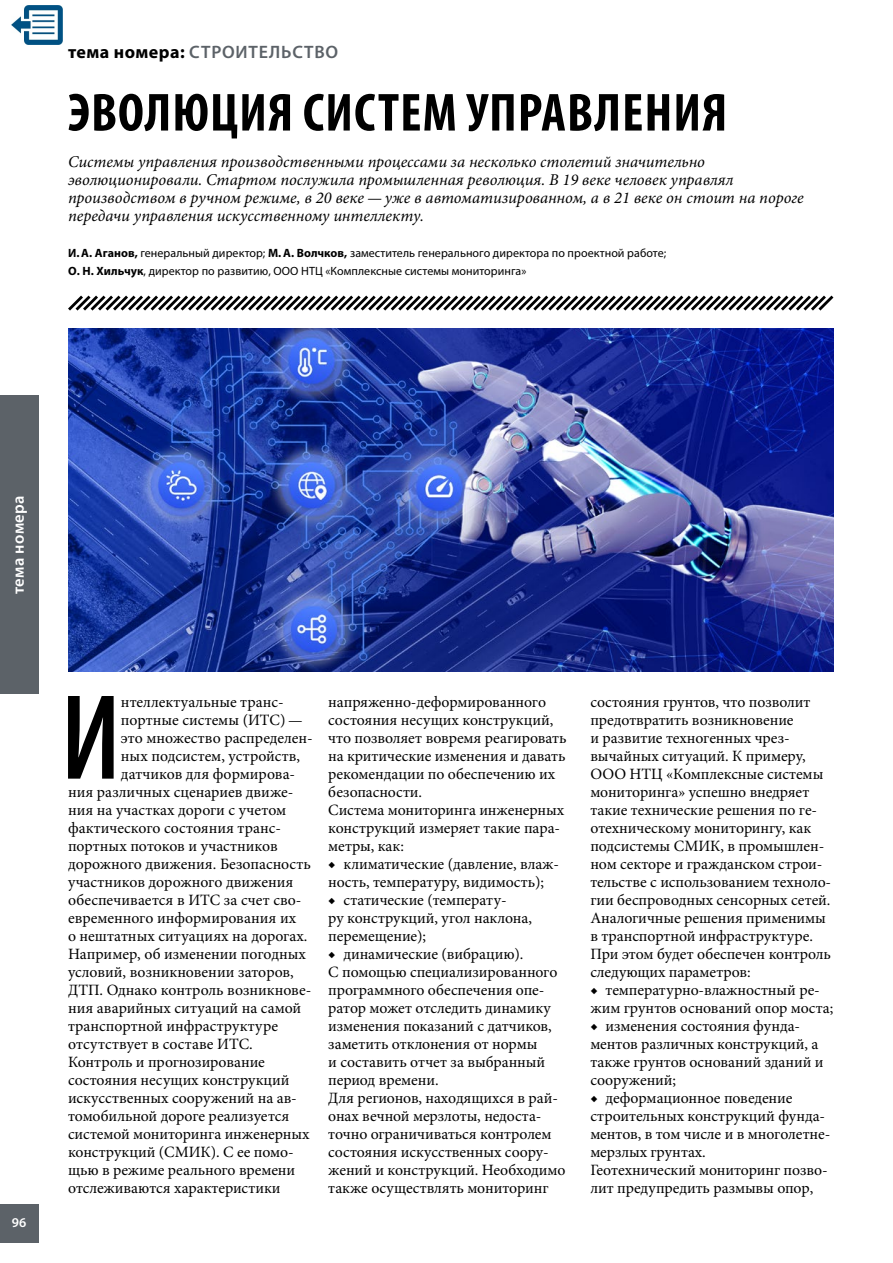
<style>
.page{position:relative;width:893px;height:1263px;background:#fff}
.page>*{position:absolute;margin:0;border:0;box-sizing:border-box;transform-origin:0 0}
.t1{font:600 condensed 122.55px "Myriad Pro";color:#000}
.t2{font:700 condensed 54px "Myriad Pro";letter-spacing:.02em;color:#000}
.t3{font:600 18px "Myriad Pro";letter-spacing:.045em;color:#5c6268}
.t4{font:italic 16.5px/18px "Minion Pro";color:#000}
.t5{font:600 16.5px "Myriad Pro";letter-spacing:.025em;color:#fff}
.t6{font:15.75px/18px "Minion Pro";letter-spacing:-.005em;color:#000}
.t7{font:600 13.5px "Myriad Pro";color:#fff}
.t8{font:12px/18px "Myriad Pro";letter-spacing:.005em;color:#000}
.s1{font-weight:700;color:#000}
.s2{font-weight:700}
</style>
<div class="page">
<div style="left:0;top:1204px;width:38px;height:39px;background:#5c6268"></div>
<div style="left:0;top:395px;width:38px;height:299px;background:#5c6268"></div>
<svg style="left:68px;top:295px;width:766px;height:16px"></svg>
<img style="left:68px;top:329px;width:765px;height:343px">
<img style="left:12px;top:6px;width:51px;height:38px">
<p class="t3" style="left:68px;top:41px;width:272px"><span class="s1">тема номера:</span> СТРОИТЕЛЬСТВО</p>
<h2 class="t2" style="left:68px;top:79px;width:661px">ЭВОЛЮЦИЯ СИСТЕМ УПРАВЛЕНИЯ</h2>
<p class="t4" style="left:68px;top:152px;width:737px">Системы управления производственными процессами за несколько столетий значительно эволюционировали. Стартом послужила промышленная революция. В 19 веке человек управлял производством в ручном режиме, в 20 веке — уже в автоматизированном, а в 21 веке он стоит на пороге передачи управления искусственному интеллекту.</p>
<p class="t8" style="left:68px;top:243px;width:600px"><span class="s2">И.А. Аганов,</span> генеральный директор; <span class="s2">М.А. Волчков,</span> заместитель генерального директора по проектной работе;<br><span class="s2">О. Н. Хильчук</span>, директор по развитию, ООО НТЦ «Комплексные системы мониторинга»</p>
<p class="t5" style="left:8px;top:594px;width:100px;rotate:-90deg">тема номера</p>
<p class="t7" style="left:12px;top:1213px;width:16px">96</p>
<h1 class="t1" style="left:61px;top:662px;width:62px">И</h1>
<p class="t6" style="left:121px;top:693px;width:164px">нтеллектуальные транс-</p>
<p class="t6" style="left:121px;top:711px;width:183px">портные системы (ИТС) —</p>
<p class="t6" style="left:121px;top:729px;width:193px">это множество распределен-</p>
<p class="t6" style="left:121px;top:747px;width:181px">ных подсистем, устройств,</p>
<p class="t6" style="left:121px;top:765px;width:176px">датчиков для формирова-</p>
<p class="t6" style="left:68px;top:783px;width:227px">ния различных сценариев движе-</p>
<p class="t6" style="left:68px;top:801px;width:220px">ния на участках дороги с учетом</p>
<p class="t6" style="left:68px;top:819px;width:215px">фактического состояния транс-</p>
<p class="t6" style="left:68px;top:837px;width:211px">портных потоков и участников</p>
<p class="t6" style="left:68px;top:855px;width:244px">дорожного движения. Безопасность</p>
<p class="t6" style="left:68px;top:873px;width:227px">участников дорожного движения</p>
<p class="t6" style="left:68px;top:891px;width:235px">обеспечивается в ИТС за счет сво-</p>
<p class="t6" style="left:68px;top:909px;width:230px">евременного информирования их</p>
<p class="t6" style="left:68px;top:927px;width:241px">о нештатных ситуациях на дорогах.</p>
<p class="t6" style="left:68px;top:945px;width:239px">Например, об изменении погодных</p>
<p class="t6" style="left:68px;top:963px;width:227px">условий, возникновении заторов,</p>
<p class="t6" style="left:68px;top:981px;width:245px">ДТП. Однако контроль возникнове-</p>
<p class="t6" style="left:68px;top:999px;width:235px">ния аварийных ситуаций на самой</p>
<p class="t6" style="left:68px;top:1017px;width:212px">транспортной инфраструктуре</p>
<p class="t6" style="left:68px;top:1035px;width:186px">отсутствует в составе ИТС.</p>
<p class="t6" style="left:68px;top:1053px;width:198px">Контроль и прогнозирование</p>
<p class="t6" style="left:68px;top:1071px;width:223px">состояния несущих конструкций</p>
<p class="t6" style="left:68px;top:1089px;width:230px">искусственных сооружений на ав-</p>
<p class="t6" style="left:68px;top:1107px;width:223px">томобильной дороге реализуется</p>
<p class="t6" style="left:68px;top:1125px;width:243px">системой мониторинга инженерных</p>
<p class="t6" style="left:68px;top:1143px;width:227px">конструкций (СМИК). С ее помо-</p>
<p class="t6" style="left:68px;top:1161px;width:229px">щью в режиме реального времени</p>
<p class="t6" style="left:68px;top:1179px;width:214px">отслеживаются характеристики</p>
<p class="t6" style="left:328px;top:693px;width:240px">напряженно-деформированного состояния несущих конструкций, что позволяет вовремя реагировать на критические изменения и давать рекомендации по обеспечению их безопасности.<br>Система мониторинга инженерных конструкций измеряет такие пара&shy;метры, как:</p>
<p class="t6" style="left:328px;top:855px;width:232px">◆ климатические (давление, влаж&shy;ность, температуру, видимость);</p>
<p class="t6" style="left:328px;top:891px;width:205px">◆ статические (температу-<br>ру конструкций, угол наклона, перемещение);</p>
<p class="t6" style="left:328px;top:945px;width:239px">◆ динамические (вибрацию).<br>С помощью специализированного программного обеспечения опе&shy;ратор может отследить динамику изменения показаний с датчиков, заметить отклонения от нормы<br>и составить отчет за выбранный период времени.<br>Для регионов, находящихся в рай&shy;онах вечной мерзлоты, недоста&shy;точно ограничиваться контролем состояния искусственных соору&shy;жений и конструкций. Необходимо также осуществлять мониторинг</p>
<p class="t6" style="left:590px;top:693px;width:242px">состояния грунтов, что позволит предотвратить возникновение<br>и развитие техногенных чрез&shy;вычайных ситуаций. К примеру,<br>ООО НТЦ «Комплексные системы мониторинга» успешно внедряет такие технические решения по ге&shy;отехническому мониторингу, как подсистемы СМИК, в промышлен&shy;ном секторе и гражданском строи&shy;тельстве с использованием техноло&shy;гии беспроводных сенсорных сетей.<br>Аналогичные решения применимы в транспортной инфраструктуре.<br>При этом будет обеспечен контроль следующих параметров:</p>
<p class="t6" style="left:590px;top:981px;width:245px">◆ температурно-влажностный ре&shy;жим грунтов оснований опор моста;</p>
<p class="t6" style="left:590px;top:1017px;width:235px">◆ изменения состояния фунда&shy;ментов различных конструкций, а также грунтов оснований зданий и сооружений;</p>
<p class="t6" style="left:590px;top:1089px;width:241px">◆ деформационное поведение строительных конструкций фунда&shy;ментов, в том числе и в многолетне&shy;мерзлых грунтах.<br>Геотехнический мониторинг позво&shy;лит предупредить размывы опор,</p>
</div>
